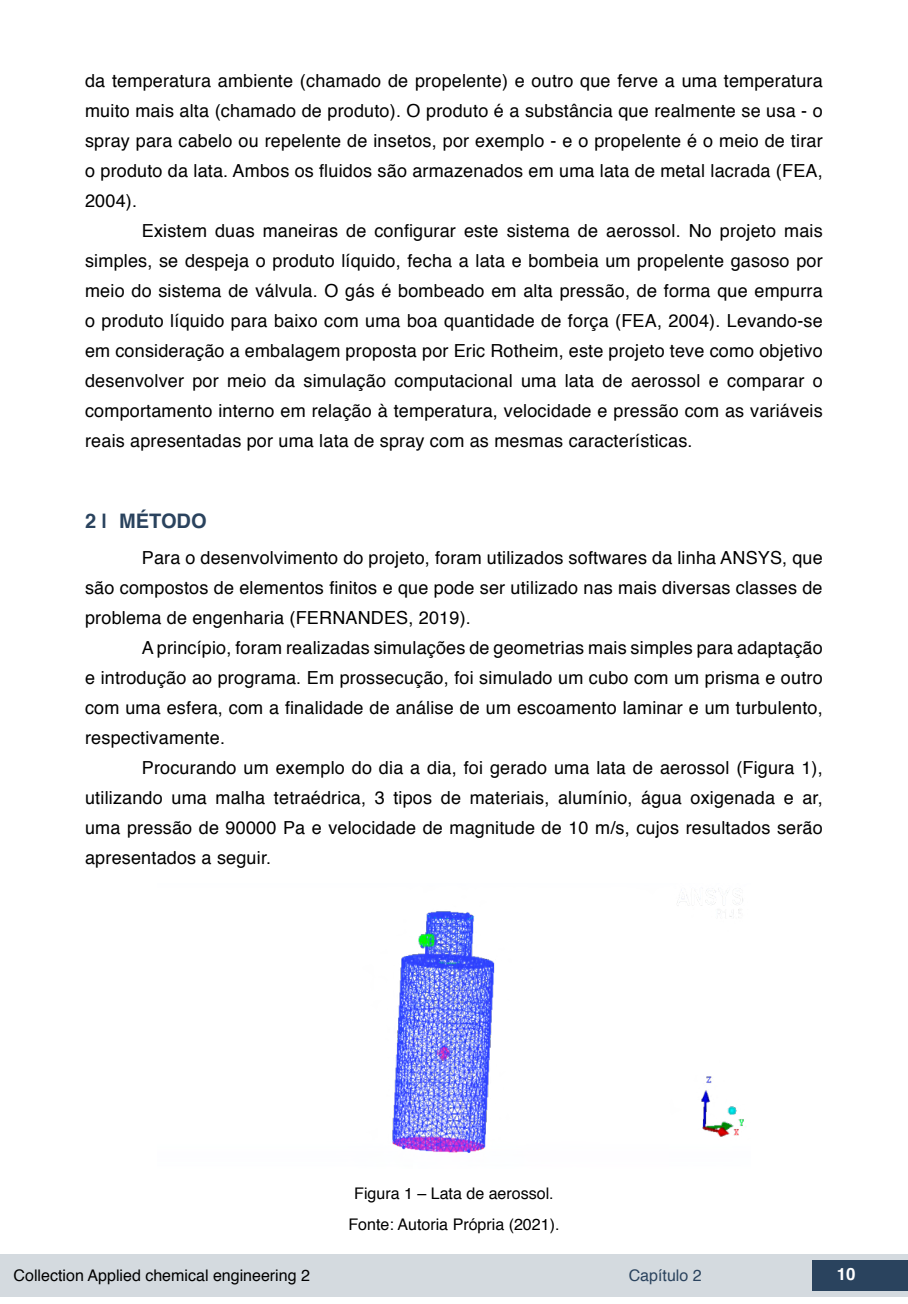
<style>
.page{position:relative;width:908px;height:1304px;background:#fff}
.page>*{position:absolute;margin:0;border:0;box-sizing:border-box;transform-origin:0 0}
.t1{font:700 20px "Helvetica";color:#2a435e}
.txt{font:18px/30px "Helvetica";letter-spacing:.01em;color:#000;text-align:justify}
.t2{font:700 16.8px "Helvetica";color:#fff}
.imagens_graf_tab{font:16px "Helvetica";color:#000}
.t3{font:16px "Helvetica";color:#2a435e}
</style>
<div class="page">
<div style="left:0;top:1254px;width:906px;height:43px;background:#d4dadf"></div>
<div style="left:812px;top:1261px;width:95px;height:30px;background:#2a435e"></div>
<img style="left:392px;top:888px;width:352px;height:265px">
<p class="txt" style="left:85px;top:66px;width:738px">da temperatura ambiente (chamado de propelente) e outro que ferve a uma temperatura muito mais alta (chamado de produto). O produto é a substância que realmente se usa - o spray para cabelo ou repelente de insetos, por exemplo - e o propelente é o meio de tirar o produto da lata. Ambos os fluidos são armazenados em uma lata de metal lacrada (FEA, 2004).</p>
<p class="txt" style="left:85px;top:216px;width:738px;text-indent:57px">Existem duas maneiras de configurar este sistema de aerossol. No projeto mais simples, se despeja o produto líquido, fecha a lata e bombeia um propelente gasoso por meio do sistema de válvula. O gás é bombeado em alta pressão, de forma que empurra o produto líquido para baixo com uma boa quantidade de força (FEA, 2004). Levando-se em consideração a embalagem proposta por Eric Rotheim, este projeto teve como objetivo desenvolver por meio da simulação computacional uma lata de aerossol e comparar o comportamento interno em relação à temperatura, velocidade e pressão com as variáveis reais apresentadas por uma lata de spray com as mesmas características.</p>
<p class="t1" style="left:85px;top:505px;width:123px">2 | MÉTODO</p>
<p class="txt" style="left:85px;top:543px;width:738px;text-indent:57px">Para o desenvolvimento do projeto, foram utilizados softwares da linha ANSYS, que são compostos de elementos finitos e que pode ser utilizado nas mais diversas classes de problema de engenharia (FERNANDES, 2019).</p>
<p class="txt" style="left:85px;top:633px;width:738px;text-indent:57px">A princípio, foram realizadas simulações de geometrias mais simples para adaptação e introdução ao programa. Em prossecução, foi simulado um cubo com um prisma e outro com uma esfera, com a finalidade de análise de um escoamento laminar e um turbulento, respectivamente.</p>
<p class="txt" style="left:85px;top:753px;width:738px;text-indent:57px">Procurando um exemplo do dia a dia, foi gerado uma lata de aerossol (Figura 1), utilizando uma malha tetraédrica, 3 tipos de materiais, alumínio, água oxigenada e ar, uma pressão de 90000 Pa e velocidade de magnitude de 10 m/s, cujos resultados serão apresentados a seguir.</p>
<p class="imagens_graf_tab" style="left:354px;top:1181px;width:201px">Figura 1 – Lata de aerossol.</p>
<p class="imagens_graf_tab" style="left:348px;top:1212px;width:212px">Fonte: Autoria Própria (2021).</p>
<p class="imagens_graf_tab" style="left:14px;top:1263px;width:298px">Collection Applied chemical engineering 2</p>
<p class="t3" style="left:628px;top:1263px;width:74px">Capítulo 2</p>
<p class="t2" style="left:836px;top:1261px;width:20px">10</p>
</div>
